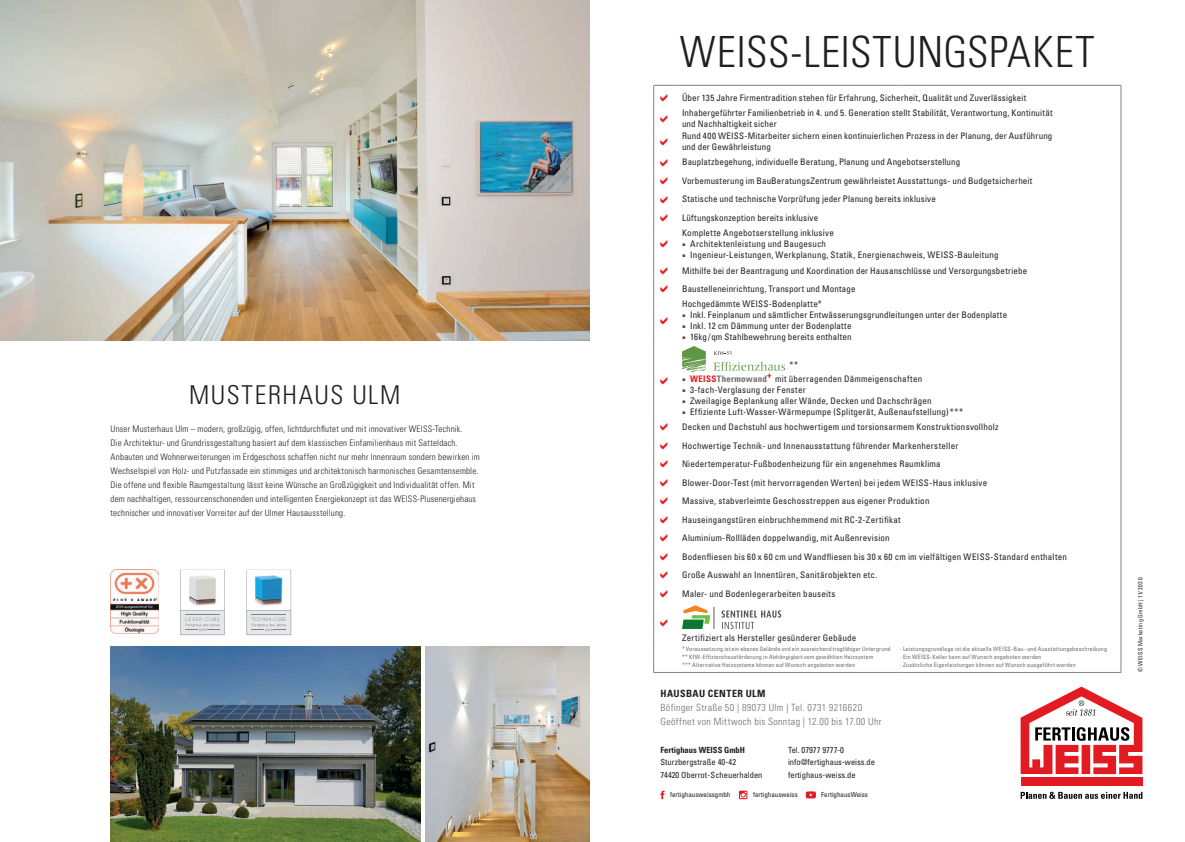
<style>
.page{position:relative;width:1185px;height:842px;background:#fff}
.page>*{position:absolute;margin:0;border:0;box-sizing:border-box;transform-origin:0 0}
.t1{font:300 condensed 43px "Univers LT Std";letter-spacing:.01em;color:#231f20}
.t2{font:300 condensed 26px "Univers LT Std";letter-spacing:.055em;color:#231f20}
.t3{font:300 condensed 10px/14px "Univers LT Std";letter-spacing:.035em;color:#6c6d70}
.t4{font:700 condensed 10px "Univers LT Std";letter-spacing:.04em;color:#231f20}
.t5{font:condensed 9px/18.5px "Univers LT Std";letter-spacing:.02em;color:#231f20}
.t6{font:300 condensed 9px/14px "Univers LT Std";letter-spacing:.02em;color:#231f20}
.t7{font:condensed 8.5px/12.5px "Univers LT Std";color:#231f20}
.t8{font:700 condensed 8.5px "Univers LT Std";color:#231f20}
.t9{font:condensed 7px "Univers LT Std";color:#231f20}
.t10{font:condensed 6px/8px "Univers LT Std";letter-spacing:.025em;color:#6c6d70}
.t11{font:condensed 6px "Univers LT Std";letter-spacing:.045em;color:#231f20}
.s1{font-family:"Minion Pro";font-stretch:normal;color:#4b4c4d}
.s2{font-weight:700;color:#e21a21}
.s3{font-weight:700;color:#6c6d70}
</style>
<div class="page">
<img style="left:0;top:0;width:590px;height:340px">
<img style="left:111px;top:646px;width:310px;height:196px">
<img style="left:425px;top:646px;width:165px;height:196px">
<img style="left:111px;top:570px;width:48px;height:64px">
<svg style="left:180px;top:570px;width:45px;height:65px"></svg>
<svg style="left:247px;top:570px;width:44px;height:65px"></svg>
<div style="left:1021px;top:777px;width:121px;height:9px;background:#e21a21"></div>
<svg style="left:1020px;top:687px;width:122px;height:87px"></svg>
<svg style="left:1021px;top:792px;width:121px;height:7px"></svg>
<svg style="left:660px;top:791px;width:4px;height:8px"></svg>
<svg style="left:806px;top:791px;width:10px;height:7px"></svg>
<svg style="left:739px;top:791px;width:8px;height:8px"></svg>
<hr style="left:679px;top:85px;width:218px;height:1px;background:#818386">
<hr style="left:897px;top:85px;width:224px;height:1px;background:#818386">
<svg style="left:1121px;top:86px;width:1px;height:141px"></svg>
<hr style="left:653px;top:227px;width:1px;height:34px;background:#818386">
<hr style="left:1121px;top:227px;width:1px;height:34px;background:#818386">
<svg style="left:653px;top:261px;width:1px;height:37px"></svg>
<svg style="left:1121px;top:261px;width:1px;height:37px"></svg>
<hr style="left:653px;top:298px;width:1px;height:45px;background:#818386">
<hr style="left:1121px;top:298px;width:1px;height:45px;background:#818386">
<hr style="left:653px;top:343px;width:1px;height:75px;background:#818386">
<hr style="left:1121px;top:343px;width:1px;height:75px;background:#818386">
<svg style="left:653px;top:418px;width:1px;height:184px"></svg>
<svg style="left:1121px;top:418px;width:1px;height:184px"></svg>
<hr style="left:653px;top:602px;width:1px;height:42px;background:#818386">
<hr style="left:1121px;top:602px;width:1px;height:42px;background:#818386">
<svg style="left:1121px;top:644px;width:1px;height:28px"></svg>
<svg style="left:653px;top:644px;width:26px;height:29px"></svg>
<hr style="left:679px;top:672px;width:218px;height:1px;background:#818386">
<hr style="left:897px;top:672px;width:224px;height:1px;background:#818386">
<svg style="left:682px;top:346px;width:24px;height:26px"></svg>
<svg style="left:713px;top:362px;width:72px;height:9px"></svg>
<svg style="left:714px;top:351px;width:18px;height:4px"></svg>
<svg style="left:721px;top:610px;width:60px;height:19px"></svg>
<svg style="left:682px;top:605px;width:33px;height:24px"></svg>
<svg style="left:653px;top:85px;width:26px;height:142px"></svg>
<h2 class="t2" style="left:189px;top:379px;width:213px">MUSTERHAUS ULM</h2>
<p class="t6" style="left:111px;top:422px;width:371px">Unser Musterhaus Ulm – modern, großzügig, offen, lichtdurchflutet und mit innovativer WEISS-Technik.<br>Die Architektur- und Grundrissgestaltung basiert auf dem klassischen Einfamilienhaus mit Satteldach.<br>Anbauten und Wohnerweiterungen im Erdgeschoss schaffen nicht nur mehr Innenraum sondern bewirken im Wechselspiel von Holz- und Putzfassade ein stimmiges und architektonisch harmonisches Gesamtensemble.<br>Die offene und flexible Raumgestaltung lässt keine Wünsche an Großzügigkeit und Individualität offen. Mit dem nachhaltigen, ressourcenschonenden und intelligenten Energiekonzept ist das WEISS-Plusenergiehaus technischer und innovativer Vorreiter auf der Ulmer Hausausstellung.</p>
<h1 class="t1" style="left:680px;top:26px;width:416px">WEISS-LEISTUNGSPAKET</h1>
<p class="t5" style="left:682px;top:90px;width:372px;line-height:15.3px">Über 135 Jahre Firmentradition stehen für Erfahrung, Sicherheit, Qualität und Zuverlässigkeit<br>Inhabergeführter Familienbetrieb in 4. und 5. Generation stellt Stabilität, Verantwortung, Kontinuität</p>
<p class="t5" style="left:682px;top:118px;width:372px;line-height:12.2px">und Nachhaltigkeit sicher<br>Rund 400 WEISS-Mitarbeiter sichern einen kontinuierlichen Prozess in der Planung, der Ausführung</p>
<p class="t5" style="left:682px;top:139px;width:280px;line-height:15.3px">und der Gewährleistung<br>Bauplatzbegehung, individuelle Beratung, Planung und Angebotserstellung</p>
<p class="t5" style="left:682px;top:171px;width:352px">Vorbemusterung im BauBeratungsZentrum gewährleistet Ausstattungs- und Budgetsicherheit<br>Statische und technische Vorprüfung jeder Planung bereits inklusive<br>Lüftungskonzeption bereits inklusive</p>
<p class="t5" style="left:682px;top:224px;width:153px">Komplette Angebotserstellung inklusive</p>
<p class="t5" style="left:682px;top:235px;width:146px"><span class="s1">■</span> Architektenleistung und Baugesuch</p>
<p class="t5" style="left:682px;top:247px;width:347px;line-height:15.3px"><span class="s1">■</span> Ingenieur-Leistungen, Werkplanung, Statik, Energienachweis, WEISS-Bauleitung<br>Mithilfe bei der Beantragung und Koordination der Hausanschlüsse und Versorgungsbetriebe</p>
<p class="t5" style="left:682px;top:281px;width:175px;line-height:15.3px">Baustelleneinrichtung, Transport und Montage<br>Hochgedämmte WEISS-Bodenplatte*</p>
<p class="t5" style="left:682px;top:306px;width:327px"><span class="s1">■</span> Inkl. Feinplanum und sämtlicher Entwässerungsgrundleitungen unter der Bodenplatte</p>
<p class="t5" style="left:682px;top:317px;width:171px"><span class="s1">■</span> Inkl. 12 cm Dämmung unter der Bodenplatte</p>
<p class="t5" style="left:682px;top:328px;width:171px"><span class="s1">■</span> 16kg /qm Stahlbewehrung bereits enthalten</p>
<p class="t5" style="left:789px;top:355px;width:10px">**</p>
<p class="t5" style="left:682px;top:369px;width:242px"><span class="s1">■</span> <span class="s2">WEISS</span><span class="s3">Thermowand</span><sup>+</sup> mit überragenden Dämmeigenschaften</p>
<p class="t5" style="left:682px;top:380px;width:125px"><span class="s1">■</span> 3-fach-Verglasung der Fenster</p>
<p class="t5" style="left:682px;top:391px;width:251px"><span class="s1">■</span> Zweilagige Beplankung aller Wände, Decken und Dachschrägen</p>
<p class="t5" style="left:682px;top:404px;width:318px;line-height:15.3px"><span class="s1">■</span> Effiziente Luft-Wasser-Wärmepumpe (Splitgerät, Außenaufstellung) ***<br>Decken und Dachstuhl aus hochwertigem und torsionsarmem Konstruktionsvollholz</p>
<p class="t5" style="left:682px;top:436px;width:386px">Hochwertige Technik- und Innenausstattung führender Markenhersteller Niedertemperatur-Fußbodenheizung für ein angenehmes Raumklima<br>Blower-Door-Test (mit hervorragenden Werten) bei jedem WEISS-Haus inklusive<br>Massive, stabverleimte Geschosstreppen aus eigener Produktion<br>Hauseingangstüren einbruchhemmend mit RC-2-Zertifikat<br>Aluminium-Rollläden doppelwandig, mit Außenrevision<br>Bodenfliesen bis 60 x 60 cm und Wandfliesen bis 30 x 60 cm im vielfältigen WEISS-Standard enthalten Große Auswahl an Innentüren, Sanitärobjekten etc.<br>Maler- und Bodenlegerarbeiten bauseits</p>
<p class="t5" style="left:682px;top:628px;width:176px">Zertifiziert als Hersteller gesünderer Gebäude</p>
<p class="t10" style="left:682px;top:644px;width:210px">* Voraussetzung ist ein ebenes Gelände und ein ausreichend tragfähiger Untergrund ** KfW-Effizienzhausförderung in Abhängigkeit vom gewählten Heizsystem<br>*** Alternative Heizsysteme können auf Wunsch angeboten werden</p>
<p class="t10" style="left:900px;top:644px;width:208px">· Leistungsgrundlage ist die aktuelle WEISS-Bau- und Ausstattungsbeschreibung · Ein WEISS-Keller kann auf Wunsch angeboten werden<br>· Zusätzliche Eigenleistungen können auf Wunsch ausgeführt werden</p>
<p class="t4" style="left:660px;top:687px;width:107px">HAUSBAU CENTER ULM</p>
<p class="t3" style="left:660px;top:700px;width:222px">Böfinger Straße 50 | 89073 Ulm | Tel. 0731 9216620<br>Geöffnet von Mittwoch bis Sonntag | 12.00 bis 17.00 Uhr</p>
<p class="t7" style="left:788px;top:743px;width:88px">Tel. 07977 9777-0 info@fertighaus-weiss.de fertighaus-weiss.de</p>
<p class="t8" style="left:660px;top:744px;width:86px">Fertighaus WEISS GmbH</p>
<p class="t7" style="left:660px;top:756px;width:104px">Sturzbergstraße 40-42<br>74420 Oberrot-Scheuerhalden</p>
<p class="t9" style="left:670px;top:790px;width:62px">fertighausweissgmbh</p>
<p class="t9" style="left:753px;top:790px;width:46px">fertighausweiss</p>
<p class="t9" style="left:821px;top:790px;width:48px">FertighausWeiss</p>
<p class="t11" style="left:1137px;top:672px;width:96px;rotate:-90deg">© WEISS Marketing GmbH | 11/2020</p>
</div>
